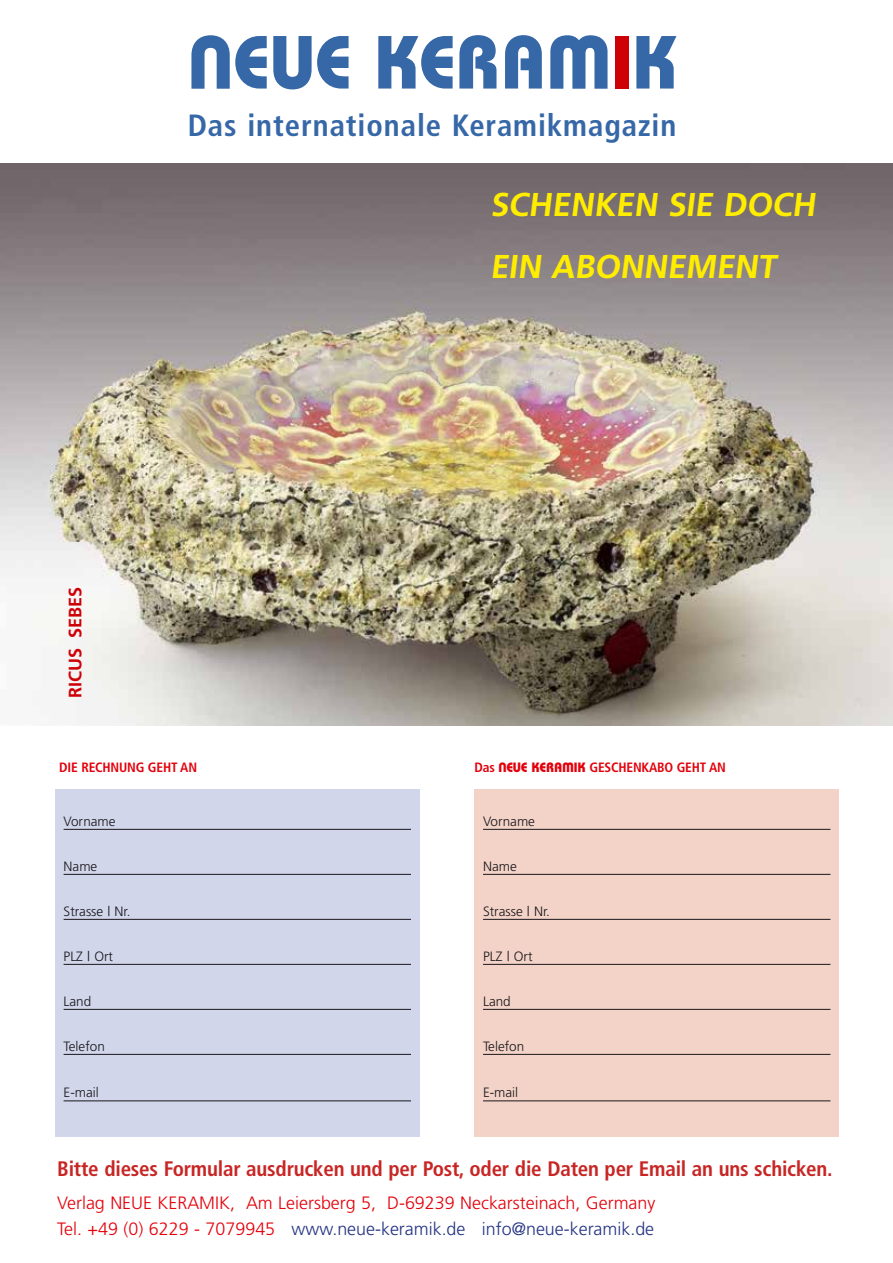
<style>
.page{position:relative;width:893px;height:1263px;background:#fff}
.page>*{position:absolute;margin:0;border:0;box-sizing:border-box;transform-origin:0 0}
.t1{font:75px "Keramik";letter-spacing:-.01em;color:#3667a7}
.t2{font:700 33px/61.7px "Frutiger";color:#ffed00}
.t3{font:700 condensed 30.75px "Frutiger";letter-spacing:.03em;color:#3667a7}
.t4{font:700 condensed 21px "Frutiger";letter-spacing:-.01em;color:#c72624}
.t5{font:700 18px "Frutiger";color:#ce0107}
.t6{font:300 17.85px/25.8px "Frutiger";color:#e3000b}
.t7{font:300 13.5px "Frutiger";color:#1a171b}
.t8{font:700 condensed 13.5px "Frutiger";letter-spacing:-.015em;color:#e3000b}
.s1{color:#ce0107}
.s2{font-family:"Keramik";font-weight:400;font-stretch:normal}
.s3{color:#243282}
</style>
<div class="page">
<img style="left:0;top:163px;width:893px;height:563px">
<div style="left:474px;top:790px;width:365px;height:347px;background:#f3d3c7"></div>
<hr style="left:483px;top:829px;width:347px;height:1px;background:#1a171b">
<hr style="left:483px;top:874px;width:347px;height:1px;background:#1a171b">
<hr style="left:483px;top:919px;width:347px;height:1px;background:#1a171b">
<hr style="left:483px;top:964px;width:347px;height:1px;background:#1a171b">
<hr style="left:483px;top:1009px;width:347px;height:1px;background:#1a171b">
<hr style="left:483px;top:1054px;width:347px;height:1px;background:#1a171b">
<hr style="left:483px;top:1100px;width:347px;height:1px;background:#1a171b">
<div style="left:55px;top:790px;width:364px;height:347px;background:#d1d6eb"></div>
<hr style="left:64px;top:829px;width:347px;height:1px;background:#1a171b">
<hr style="left:64px;top:874px;width:347px;height:1px;background:#1a171b">
<hr style="left:64px;top:919px;width:347px;height:1px;background:#1a171b">
<hr style="left:64px;top:964px;width:347px;height:1px;background:#1a171b">
<hr style="left:64px;top:1009px;width:347px;height:1px;background:#1a171b">
<hr style="left:64px;top:1054px;width:347px;height:1px;background:#1a171b">
<hr style="left:64px;top:1100px;width:347px;height:1px;background:#1a171b">
<h1 class="t1" style="left:188px;top:16px;width:491px">NEUE KERAM<span class="s1">I</span>K</h1>
<h3 class="t3" style="left:188px;top:107px;width:490px">Das internationale Keramikmagazin</h3>
<p class="t5" style="left:64px;top:698px;width:113px;rotate:-90deg">RICUS SEBES</p>
<p class="t8" style="left:59px;top:759px;width:139px">DIE RECHNUNG GEHT AN</p>
<p class="t7" style="left:64px;top:813px;width:54px">Vorname</p>
<p class="t7" style="left:64px;top:858px;width:35px">Name</p>
<p class="t7" style="left:64px;top:903px;width:69px">Strasse | Nr.</p>
<p class="t7" style="left:64px;top:948px;width:51px">PLZ | Ort</p>
<p class="t7" style="left:64px;top:993px;width:29px">Land</p>
<p class="t7" style="left:64px;top:1038px;width:43px">Telefon</p>
<p class="t7" style="left:64px;top:1085px;width:37px">E-mail</p>
<h2 class="t2" style="left:490px;top:173px;width:332px">SCHENKEN SIE DOCH<br>EIN ABONNEMENT</h2>
<p class="t8" style="left:474px;top:759px;width:253px">Das <span class="s2">NEUE KERAMIK</span> GESCHENKABO GEHT AN</p>
<p class="t7" style="left:483px;top:813px;width:54px">Vorname</p>
<p class="t7" style="left:483px;top:858px;width:35px">Name</p>
<p class="t7" style="left:483px;top:903px;width:69px">Strasse | Nr.</p>
<p class="t7" style="left:483px;top:948px;width:51px">PLZ | Ort</p>
<p class="t7" style="left:483px;top:993px;width:29px">Land</p>
<p class="t7" style="left:483px;top:1038px;width:43px">Telefon</p>
<p class="t7" style="left:483px;top:1085px;width:37px">E-mail</p>
<p class="t4" style="left:57px;top:1157px;width:777px">Bitte dieses Formular ausdrucken und per Post, oder die Daten per Email an uns schicken.</p>
<p class="t6" style="left:57px;top:1190px;width:600px">Verlag NEUE KERAMIK, Am Leiersberg 5, D-69239 Neckarsteinach, Germany<br>Tel. +49 (0) 6229 - 7079945 <span class="s3">www.neue-keramik.de info@neue-keramik.de</span></p>
</div>
